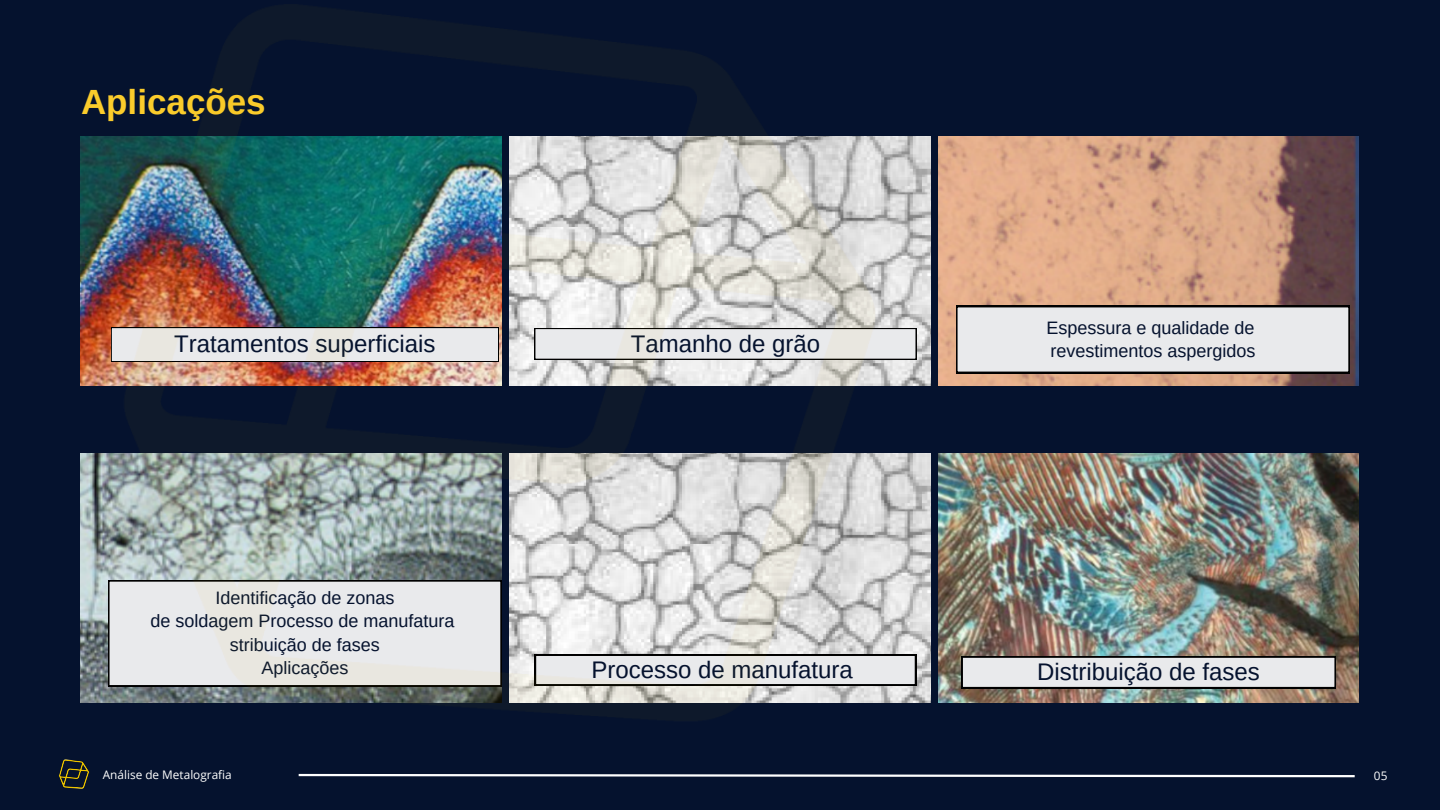
<style>
.page{position:relative;width:1440px;height:810px;background:#05122e}
.page>*{position:absolute;margin:0;border:0;box-sizing:border-box;transform-origin:0 0}
.t1{font:700 35px "Arimo";color:#fbcc2b}
.t2{font:24px "Arimo";color:#05122e}
.t3{font:18px/23.2px "Arimo";color:#05122e;text-align:center}
.t4{font:11.8px "Open Sans";color:#fff}
</style>
<div class="page">
<img style="left:973px;top:137px;width:386px;height:248px">
<div style="left:973px;top:306px;width:377px;height:67px;background:#e9eaec"></div>
<svg style="left:973px;top:774px;width:382px;height:4px"></svg>
<img style="left:973px;top:454px;width:386px;height:248px">
<svg style="left:973px;top:656px;width:363px;height:32px"></svg>
<img style="left:59px;top:136px;width:914px;height:653px">
<h1 class="t1" style="left:81px;top:82px;width:186px">Aplicações</h1>
<p class="t3" style="left:1046px;top:316px;width:210px">Espessura e qualidade de</p>
<p class="t2" style="left:174px;top:331px;width:263px">Tratamentos superficiais</p>
<p class="t2" style="left:631px;top:330px;width:191px">Tamanho de grão</p>
<p class="t3" style="left:1050px;top:339px;width:207px">revestimentos aspergidos</p>
<h3 class="t3" style="left:150px;top:586px;width:306px">Identificação de zonas<br>de soldagem Processo de manufatura stribuição de fases<br>Aplicações</h3>
<h2 class="t2" style="left:591px;top:656px;width:263px">Processo de manufatura</h2>
<h2 class="t2" style="left:1037px;top:659px;width:224px">Distribuição de fases</h2>
<p class="t4" style="left:103px;top:766px;width:130px">Análise de Metalografia</p>
<p class="t4" style="left:1374px;top:767px;width:15px">05</p>
</div>
